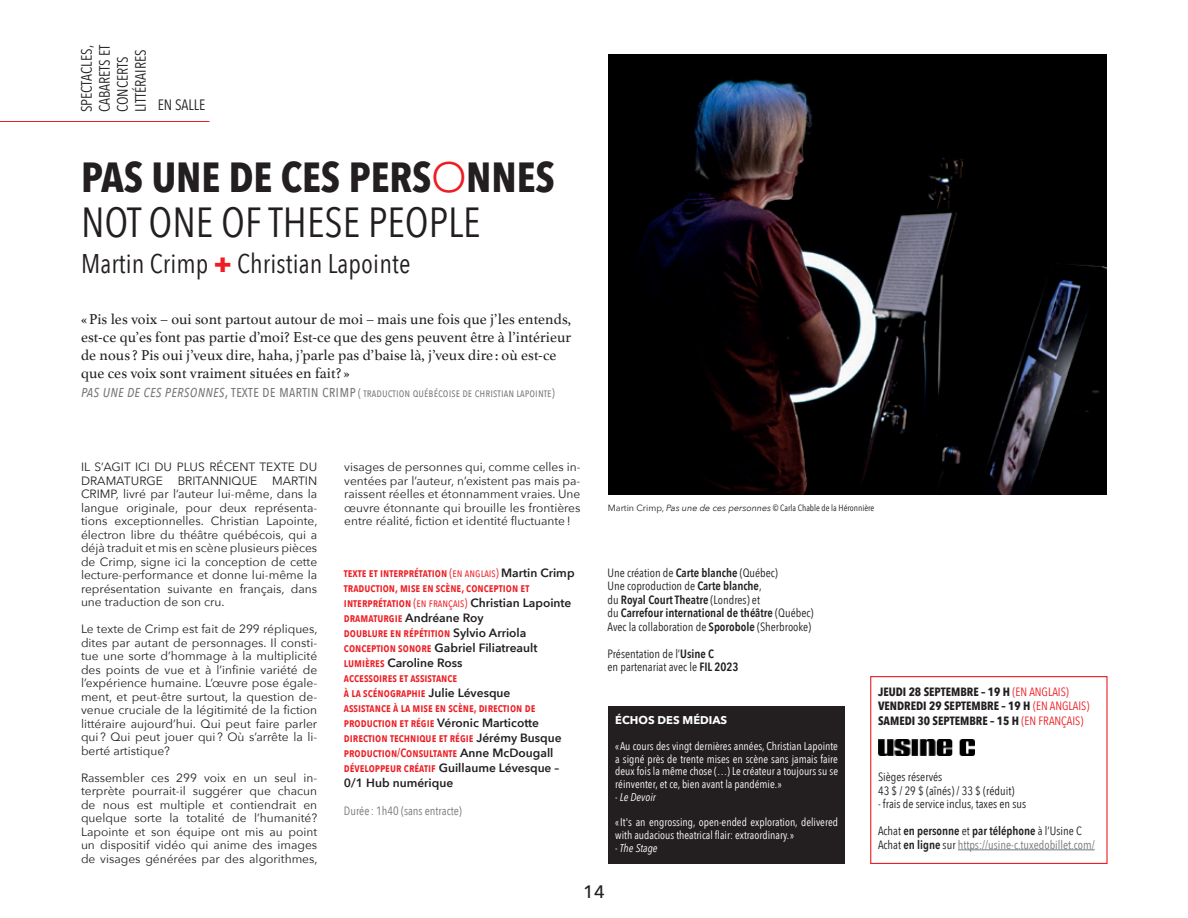
<style>
.page{position:relative;width:1188px;height:918px;background:#fff}
.page>*{position:absolute;margin:0;border:0;box-sizing:border-box;transform-origin:0 0}
.t1{font:700 42px/45px "Avenir Next Condensed";color:#231f20}
.t2{font:27px "Avenir Next Condensed";letter-spacing:.005em;color:#231f20}
.t3{font:500 18px "Avenir Next";color:#231f20}
.t4{font:15px/18px "Athelas";letter-spacing:.005em;color:#231f20}
.t5{font:15px/18px "Avenir Next Condensed";color:#231f20}
.t6{font:12px/13.5px "Avenir Next";color:#231f20;text-align:justify}
.t7{font:600 12px/15px "Avenir Next Condensed";color:#ee1d23}
.t8{font:12px/13.5px "Avenir Next Condensed";color:#231f20}
.t9{font:12px/13.5px "Avenir Next Condensed";color:#76787b}
.t10{font:600 12px/15px "Avenir Next";color:#231f20}
.t11{font:700 12px/14.4px "Avenir Next Condensed";color:#231f20}
.t12{font:11.25px/12.8px "Avenir Next Condensed";color:#fff;text-align:justify}
.t13{font:italic 11.25px "Avenir Next Condensed";color:#fff}
.t14{font:700 11.25px "Avenir Next";color:#fff}
.t15{font:9px "Avenir Next Condensed";color:#231f20}
.s1{font-family:"Avenir";font-weight:300;color:#ee1d23}
.s2{font-weight:400}
.s3{font-weight:800;color:#ee1d23}
.s4{font-style:italic;font-size:16.5px}
.s5{font-size:16.5px}
.s6{font-family:"Avenir Next";color:#231f20}
.s7{font-family:"Avenir Next Condensed";color:#ee1d23}
.s8{font-family:"Avenir Next Condensed";font-weight:400;color:#ee1d23}
.s9{font-family:"Avenir Next"}
.s10{font-family:"Avenir Next";font-style:italic}
.s11{font-weight:600}
.s12{font-style:normal}
.s13{font-weight:400;color:#ee1d23}
.s14{color:#231f20}
.s15{font-weight:600;color:#231f20}
</style>
<div class="page">
<hr style="left:0;top:121px;width:210px;height:1px;background:#ee1d23">
<img style="left:609px;top:54px;width:497px;height:441px">
<hr style="left:958px;top:850px;width:137px;height:1px;background:#76787b">
<div style="left:870px;top:676px;width:238px;height:188px;border:1px solid #ee1d23"></div>
<img style="left:878px;top:739px;width:96px;height:16px">
<div style="left:609px;top:706px;width:236px;height:158px;background:#231f20"></div>
<p class="t5" style="left:77px;top:112px;width:69px;rotate:-90deg">SPECTACLES,<br>CABARETS ET<br>CONCERTS<br>LITTÉRAIRES</p>
<p class="t5" style="left:158px;top:95px;width:49px">EN SALLE</p>
<h1 class="t1" style="left:81px;top:155px;width:476px">PAS UNE DE CES PERS<span class="s1">O</span>NNES<br><span class="s2">NOT ONE OF THESE PEOPLE</span></h1>
<h2 class="t2" style="left:81px;top:241px;width:331px">Martin Crimp <span class="s3">+</span> Christian Lapointe</h2>
<p class="t4" style="left:81px;top:309px;width:492px">«Pis les voix – oui sont partout autour de moi – mais une fois que j’les entends, est-ce qu’es font pas partie d’moi? Est-ce que des gens peuvent être à l’intérieur de nous? Pis oui j’veux dire, haha, j’parle pas d’baise là, j’veux dire : où est-ce que ces voix sont vraiment situées en fait? »</p>
<p class="t9" style="left:81px;top:386px;width:475px"><span class="s4">pas une de ces personnes</span><span class="s5">, texte de martin crimp</span> ( traduction québécoise de christian lapointe)</p>
<p class="t6" style="left:81px;top:460px;width:238px">IL S’AGIT ICI DU PLUS RÉCENT TEXTE DU DRAMATURGE BRITANNIQUE MARTIN CRIMP, livré par l’auteur lui-même, dans la langue originale, pour deux représenta&shy;tions exceptionnelles. Christian Lapointe, électron libre du théâtre québécois, qui a déjà traduit et mis en scène plusieurs pièces de Crimp, signe ici la conception de cette lecture-performance et donne lui-même la représentation suivante en français, dans une traduction de son cru.</p>
<p class="t6" style="left:81px;top:622px;width:238px">Le texte de Crimp est fait de 299 répliques, dites par autant de personnages. Il consti&shy;tue une sorte d’hommage à la multiplicité des points de vue et à l’infinie variété de l’expérience humaine. L’œuvre pose égale&shy;ment, et peut-être surtout, la question de&shy;venue cruciale de la légitimité de la fiction littéraire aujourd’hui. Qui peut faire parler qui ? Qui peut jouer qui ? Où s’arrête la li&shy;berté artistique?</p>
<p class="t6" style="left:81px;top:770px;width:238px">Rassembler ces 299 voix en un seul in&shy;terprète pourrait-il suggérer que chacun de nous est multiple et contiendrait en quelque sorte la totalité de l’humanité?<br>Lapointe et son équipe ont mis au point un dispositif vidéo qui anime des images de visages générées par des algorithmes,</p>
<p class="t6" style="left:344px;top:460px;width:238px">visages de personnes qui, comme celles in&shy;ventées par l’auteur, n’existent pas mais pa&shy;raissent réelles et étonnamment vraies. Une œuvre étonnante qui brouille les frontières entre réalité, fiction et identité fluctuante!</p>
<p class="t7" style="left:344px;top:565px;width:232px">texte et interprétation <span class="s2">(en anglais)</span> <span class="s6">Martin Crimp </span>traduction, mise en scène, conception et</p>
<p class="t10" style="left:344px;top:595px;width:229px"><span class="s7">interprétation</span> <span class="s8">(en français)</span> Christian Lapointe</p>
<p class="t7" style="left:344px;top:610px;width:184px">dramaturgie <span class="s6">Andréane Roy </span>doublure en répétition <span class="s6">Sylvio Arriola</span></p>
<p class="t10" style="left:344px;top:640px;width:195px"><span class="s7">conception sonore</span> Gabriel Filiatreault <span class="s7">lumières</span> Caroline Ross</p>
<p class="t7" style="left:344px;top:670px;width:219px">accessoires et assistance<br>à la scénographie <span class="s6">Julie Lévesque<br></span>assistance à la mise en scène, direction de production et régie <span class="s6">Véronic Marticotte </span>direction technique et régie <span class="s6">Jérémy Busque </span>production/Consultante <span class="s6">Anne McDougall </span>développeur créatif <span class="s6">Guillaume Lévesque –</span></p>
<p class="t10" style="left:344px;top:775px;width:111px">0/1 Hub numérique</p>
<p class="t9" style="left:344px;top:804px;width:119px">Durée : 1h40 (sans entracte)</p>
<p class="t15" style="left:608px;top:500px;width:268px"><span class="s9">Martin Crimp,</span> <span class="s10">Pas une de ces personnes</span> © Carla Chable de la Héronnière</p>
<p class="t8" style="left:608px;top:565px;width:207px">Une création de <span class="s11">Carte blanche</span> (Québec)<br>Une coproduction de <span class="s11">Carte blanche</span>,<br>du <span class="s11">Royal Court Theatre</span> (Londres) et<br>du <span class="s11">Carrefour international de théâtre</span> (Québec)<br>Avec la collaboration de <span class="s11">Sporobole</span> (Sherbrooke)</p>
<p class="t8" style="left:608px;top:646px;width:132px">Présentation de l’<span class="s11">Usine C<br></span>en partenariat avec le <span class="s11">FIL 2023</span></p>
<p class="t14" style="left:615px;top:711px;width:113px">ÉCHOS DES MÉDIAS</p>
<p class="t12" style="left:615px;top:739px;width:224px">«Au cours des vingt dernières années, Christian Lapointe a signé près de trente mises en scène sans jamais faire deux fois la même chose (…) Le créateur a toujours su se réinventer, et ce, bien avant la pandémie.»</p>
<p class="t13" style="left:615px;top:790px;width:42px"><span class="s12">-</span> Le Devoir</p>
<p class="t12" style="left:615px;top:815px;width:224px">«It's an engrossing, open-ended exploration, delivered with audacious theatrical flair: extraordinary.»</p>
<p class="t13" style="left:615px;top:841px;width:44px"><span class="s12">-</span> The Stage</p>
<p class="t11" style="left:878px;top:684px;width:213px">JEUDI 28 SEPTEMBRE – 19 H <span class="s13">(EN ANGLAIS)<br></span>VENDREDI 29 SEPTEMBRE – 19 H <span class="s13">(EN ANGLAIS)<br></span>SAMEDI 30 SEPTEMBRE – 15 H <span class="s13">(EN FRANÇAIS)</span></p>
<p class="t8" style="left:878px;top:770px;width:138px">Sièges réservés<br>43 $ / 29 $ (aînés) / 33 $ (réduit)</p>
<p class="t8" style="left:878px;top:797px;width:150px">- frais de service inclus, taxes en sus</p>
<p class="t9" style="left:878px;top:824px;width:218px"><span class="s14">Achat</span> <span class="s15">en personne</span> <span class="s14">et</span> <span class="s15">par téléphone</span> <span class="s14">à l’Usine C<br>Achat</span> <span class="s15">en ligne</span> <span class="s14">sur</span> https://usine-c.tuxedobillet.com/</p>
<h3 class="t3" style="left:583px;top:877px;width:23px">14</h3>
</div>
